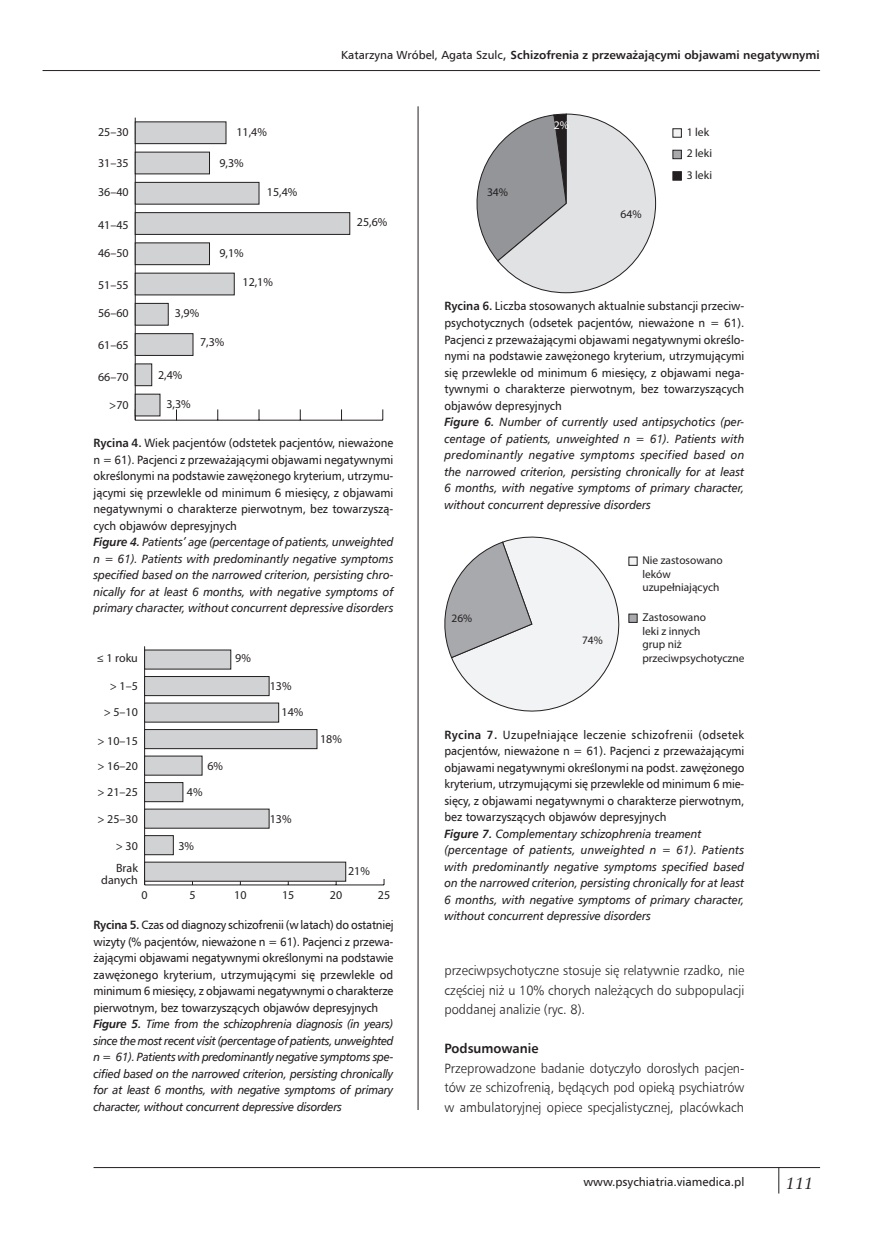
<style>
.page{position:relative;width:872px;height:1234px;background:#fff}
.page>*{position:absolute;margin:0;border:0;box-sizing:border-box;transform-origin:0 0}
.t1{font:italic 16.5px "Class Garmnd EU";color:#231f20}
.TEKST{font:13.5px/19.5px "Humnst 777 Lt EU";color:#231f20;text-align:justify;scale:.95 1}
.SRODTYTUL{font:700 13.5px "Humnst 777 EU";color:#231f20;scale:.95 1}
.RYCINA_podpis_pl{font:12px/16.5px "Humnst 777 EU";color:#231f20;text-align:justify;scale:.95 1}
.RYCINA_podpis_ang{font:italic 12px/16.5px "Humnst 777 EU";color:#231f20;text-align:justify;scale:.95 1}
.t2{font:12px/26px "Myriad Pro";color:#231f20}
.RYCINA_podpis_pl-2{font:12px "Humnst 777 EU";color:#231f20}
.t3{font:700 11.7px "Humnst 777 EU";color:#231f20}
.t4{font:11.7px/21.5px "Myriad Pro";color:#231f20}
.t5{font:11.7px "Myriad Pro";color:#fff}
.t6{font:11.4px/13.6px "Myriad Pro";color:#231f20}
.s1{font-weight:400}
.s2{font-weight:400;font-size:13.5px}
.s3{font-weight:700}
</style>
<div class="page">
<hr style="left:418px;top:106px;width:1px;height:1014px;background:#231f20">
<hr style="left:43px;top:70px;width:777px;height:1px;background:#231f20">
<svg style="left:778px;top:1167px;width:1px;height:26px"></svg>
<hr style="left:94px;top:1166px;width:726px;height:1px;background:#231f20">
<svg style="left:672px;top:128px;width:9px;height:9px"></svg>
<div style="left:672px;top:150px;width:9px;height:9px;background:#a8a9ad;border:1px solid #231f20"></div>
<div style="left:672px;top:171px;width:9px;height:9px;background:#231f20;border:1px solid #231f20"></div>
<svg style="left:476px;top:114px;width:180px;height:179px"></svg>
<svg style="left:444px;top:536px;width:187px;height:175px"></svg>
<svg style="left:628px;top:556px;width:9px;height:9px"></svg>
<svg style="left:628px;top:613px;width:9px;height:9px"></svg>
<hr style="left:135px;top:420px;width:248px;height:1px;background:#231f20">
<hr style="left:135px;top:118px;width:1px;height:302px;background:#231f20">
<svg style="left:135px;top:416px;width:6px;height:4px"></svg>
<div style="left:135px;top:121px;width:91px;height:23px;background:#d1d2d4;border:1px solid #231f20"></div>
<div style="left:135px;top:152px;width:75px;height:22px;background:#d1d2d4"></div>
<div style="left:135px;top:182px;width:124px;height:22px;background:#d1d2d4;border:1px solid #231f20"></div>
<div style="left:135px;top:212px;width:215px;height:23px;background:#d1d2d4;border:1px solid #231f20"></div>
<div style="left:135px;top:242px;width:75px;height:23px;background:#d1d2d4;border:1px solid #231f20"></div>
<div style="left:135px;top:273px;width:99px;height:22px;background:#d1d2d4"></div>
<div style="left:135px;top:303px;width:33px;height:22px;background:#d1d2d4;border:1px solid #231f20"></div>
<div style="left:135px;top:333px;width:58px;height:22px;background:#d1d2d4;border:1px solid #231f20"></div>
<div style="left:135px;top:363px;width:17px;height:23px;background:#d1d2d4;border:1px solid #231f20"></div>
<div style="left:135px;top:394px;width:25px;height:22px;background:#d1d2d4"></div>
<hr style="left:145px;top:884px;width:239px;height:1px;background:#231f20">
<hr style="left:144px;top:646px;width:1px;height:238px;background:#231f20">
<div style="left:144px;top:649px;width:87px;height:20px;background:#d1d2d4"></div>
<div style="left:144px;top:676px;width:125px;height:19px;background:#d1d2d4;border:1px solid #231f20"></div>
<div style="left:144px;top:702px;width:135px;height:20px;background:#d1d2d4"></div>
<div style="left:144px;top:729px;width:173px;height:19px;background:#d1d2d4;border:1px solid #231f20"></div>
<div style="left:144px;top:755px;width:58px;height:20px;background:#d1d2d4"></div>
<div style="left:144px;top:782px;width:39px;height:19px;background:#d1d2d4;border:1px solid #231f20"></div>
<div style="left:144px;top:808px;width:125px;height:20px;background:#d1d2d4"></div>
<div style="left:144px;top:835px;width:30px;height:19px;background:#d1d2d4;border:1px solid #231f20"></div>
<div style="left:144px;top:861px;width:202px;height:20px;background:#d1d2d4"></div>
<div style="left:407px;top:1110px;width:29px;height:26px;background:#fff"></div>
<p class="t3" style="left:341px;top:48px;width:480px"><span class="s1">Katarzyna Wróbel, Agata Szulc</span><span class="s2">,</span> Schizofrenia z przeważającymi objawami negatywnymi</p>
<p class="t2" style="left:98px;top:119px;width:32px">25–30</p>
<p class="t2" style="left:236px;top:119px;width:32px">11,4%</p>
<p class="t2" style="left:98px;top:149px;width:32px">31–35</p>
<p class="t2" style="left:98px;top:179px;width:32px">36–40</p>
<p class="t2" style="left:98px;top:212px;width:32px">41–45</p>
<p class="t2" style="left:98px;top:240px;width:32px">46–50</p>
<p class="t2" style="left:98px;top:272px;width:32px">51–55</p>
<p class="t2" style="left:98px;top:299px;width:32px">56–60</p>
<p class="t2" style="left:98px;top:332px;width:32px">61–65</p>
<p class="t2" style="left:98px;top:363px;width:32px">66–70</p>
<p class="t2" style="left:109px;top:392px;width:21px">&gt;70</p>
<p class="t2" style="left:219px;top:149px;width:26px">9,3%</p>
<p class="t2" style="left:267px;top:179px;width:32px">15,4%</p>
<p class="t2" style="left:219px;top:240px;width:26px">9,1%</p>
<p class="t2" style="left:242px;top:269px;width:32px">12,1%</p>
<p class="t2" style="left:175px;top:299px;width:26px">3,9%</p>
<p class="t2" style="left:200px;top:328px;width:26px">7,3%</p>
<p class="t2" style="left:158px;top:361px;width:26px">2,4%</p>
<p class="t2" style="left:166px;top:391px;width:26px">3,3%</p>
<p class="t2" style="left:357px;top:209px;width:32px">25,6%</p>
<p class="RYCINA_podpis_pl" style="left:94px;top:434px;width:317px"><span class="s3">Rycina 4.</span> Wiek pacjentów (odstetek pacjentów, nieważone n = 61). Pacjenci z przeważającymi objawami negatywnymi określonymi na podstawie zawężonego kryterium, utrzymu&shy;jącymi się przewlekle od minimum 6 miesięcy, z objawami negatywnymi o charakterze pierwotnym, bez towarzyszą&shy;cych objawów depresyjnych</p>
<p class="RYCINA_podpis_ang" style="left:94px;top:533px;width:317px"><span class="s3">Figure 4.</span> Patients’ age (percentage of patients, unweighted n = 61). Patients with predominantly negative symptoms specified based on the narrowed criterion, persisting chro&shy;nically for at least 6 months, with negative symptoms of primary character, without concurrent depressive disorders</p>
<p class="t2" style="left:97px;top:644px;width:43px">≤ 1 roku</p>
<p class="t2" style="left:104px;top:672px;width:36px;text-align:center">&gt; 1–5 &gt; 5–10</p>
<p class="t2" style="left:98px;top:728px;width:42px;line-height:24.6px">&gt; 10–15 &gt; 16–20</p>
<p class="t2" style="left:98px;top:778px;width:42px">&gt; 21–25</p>
<p class="t2" style="left:98px;top:805px;width:42px">&gt; 25–30</p>
<p class="t2" style="left:116px;top:835px;width:24px;line-height:21.5px">&gt; 30<br>Brak</p>
<p class="t2" style="left:101px;top:866px;width:38px">danych</p>
<p class="t2" style="left:235px;top:644px;width:17px">9%</p>
<p class="t2" style="left:207px;top:752px;width:17px">6%</p>
<p class="t2" style="left:187px;top:778px;width:17px">4%</p>
<p class="t2" style="left:178px;top:832px;width:17px">3%</p>
<p class="t2" style="left:281px;top:672px;width:23px;text-indent:-12px">13%<br>14%</p>
<p class="t2" style="left:320px;top:725px;width:23px">18%</p>
<p class="t2" style="left:270px;top:805px;width:23px">13%</p>
<p class="t2" style="left:348px;top:857px;width:23px">21%</p>
<p class="t2" style="left:141px;top:881px;width:8px">0</p>
<p class="t2" style="left:189px;top:881px;width:8px">5</p>
<p class="t2" style="left:234px;top:881px;width:14px">10</p>
<p class="t2" style="left:282px;top:881px;width:14px">15</p>
<p class="t2" style="left:330px;top:881px;width:14px">20</p>
<p class="t2" style="left:378px;top:881px;width:14px">25</p>
<p class="RYCINA_podpis_pl" style="left:94px;top:916px;width:317px"><span class="s3">Rycina 5.</span> Czas od diagnozy schizofrenii (w latach) do ostatniej wizyty (% pacjentów, nieważone n = 61). Pacjenci z przewa&shy;żającymi objawami negatywnymi określonymi na podstawie zawężonego kryterium, utrzymującymi się przewlekle od minimum 6 miesięcy, z objawami negatywnymi o charakterze pierwotnym, bez towarzyszących objawów depresyjnych</p>
<p class="RYCINA_podpis_ang" style="left:94px;top:1015px;width:317px"><span class="s3">Figure 5.</span> Time from the schizophrenia diagnosis (in years) since the most recent visit (percentage of patients, unweighted n = 61). Patients with predominantly negative symptoms spe&shy;cified based on the narrowed criterion, persisting chronically for at least 6 months, with negative symptoms of primary character, without concurrent depressive disorders</p>
<p class="t4" style="left:487px;top:181px;width:23px">34%</p>
<p class="t5" style="left:554px;top:118px;width:17px">2%</p>
<p class="t4" style="left:620px;top:203px;width:23px">64%</p>
<p class="t4" style="left:687px;top:121px;width:27px">1 lek<br>2 leki<br>3 leki</p>
<p class="RYCINA_podpis_pl" style="left:444px;top:298px;width:317px"><span class="s3">Rycina 6.</span> Liczba stosowanych aktualnie substancji przeciw&shy;psychotycznych (odsetek pacjentów, nieważone n = 61).<br>Pacjenci z przeważającymi objawami negatywnymi określo&shy;nymi na podstawie zawężonego kryterium, utrzymującymi się przewlekle od minimum 6 miesięcy, z objawami nega&shy;tywnymi o charakterze pierwotnym, bez towarzyszących objawów depresyjnych</p>
<p class="RYCINA_podpis_ang" style="left:444px;top:413px;width:317px"><span class="s3">Figure 6.</span> Number of currently used antipsychotics (per&shy;centage of patients, unweighted n = 61). Patients with predominantly negative symptoms specified based on the narrowed criterion, persisting chronically for at least 6 months, with negative symptoms of primary character, without concurrent depressive disorders</p>
<p class="t6" style="left:451px;top:611px;width:22px">26%</p>
<p class="t6" style="left:582px;top:633px;width:22px">74%</p>
<p class="t6" style="left:642px;top:553px;width:82px">Nie zastosowano leków uzupełniających</p>
<p class="t6" style="left:642px;top:610px;width:103px">Zastosowano<br>leki z innych<br>grup niż przeciwpsychotyczne</p>
<p class="RYCINA_podpis_pl" style="left:444px;top:725px;width:317px"><span class="s3">Rycina 7.</span> Uzupełniające leczenie schizofrenii (odsetek pacjentów, nieważone n = 61). Pacjenci z przeważającymi objawami negatywnymi określonymi na podst. zawężonego kryterium, utrzymującymi się przewlekle od minimum 6 mie&shy;sięcy, z objawami negatywnymi o charakterze pierwotnym, bez towarzyszących objawów depresyjnych</p>
<p class="RYCINA_podpis_ang" style="left:444px;top:824px;width:272px"><span class="s3">Figure 7.</span> Complementary schizophrenia treament</p>
<p class="RYCINA_podpis_ang" style="left:444px;top:841px;width:317px">(percentage of patients, unweighted n = 61). Patients with predominantly negative symptoms specified based on the narrowed criterion, persisting chronically for at least 6 months, with negative symptoms of primary character, without concurrent depressive disorders</p>
<p class="TEKST" style="left:444px;top:960px;width:317px">przeciwpsychotyczne stosuje się relatywnie rzadko, nie częściej niż u 10% chorych należących do subpopulacji poddanej analizie (ryc. 8).</p>
<p class="SRODTYTUL" style="left:444px;top:1039px;width:100px">Podsumowanie</p>
<p class="TEKST" style="left:444px;top:1057px;width:317px">Przeprowadzone badanie dotyczyło dorosłych pacjen&shy;tów ze schizofrenią, będących pod opieką psychiatrów w ambulatoryjnej opiece specjalistycznej, placówkach</p>
<p class="RYCINA_podpis_pl-2" style="left:583px;top:1173px;width:162px">www.psychiatria.viamedica.pl</p>
<h1 class="t1" style="left:785px;top:1172px;width:29px">111</h1>
</div>
